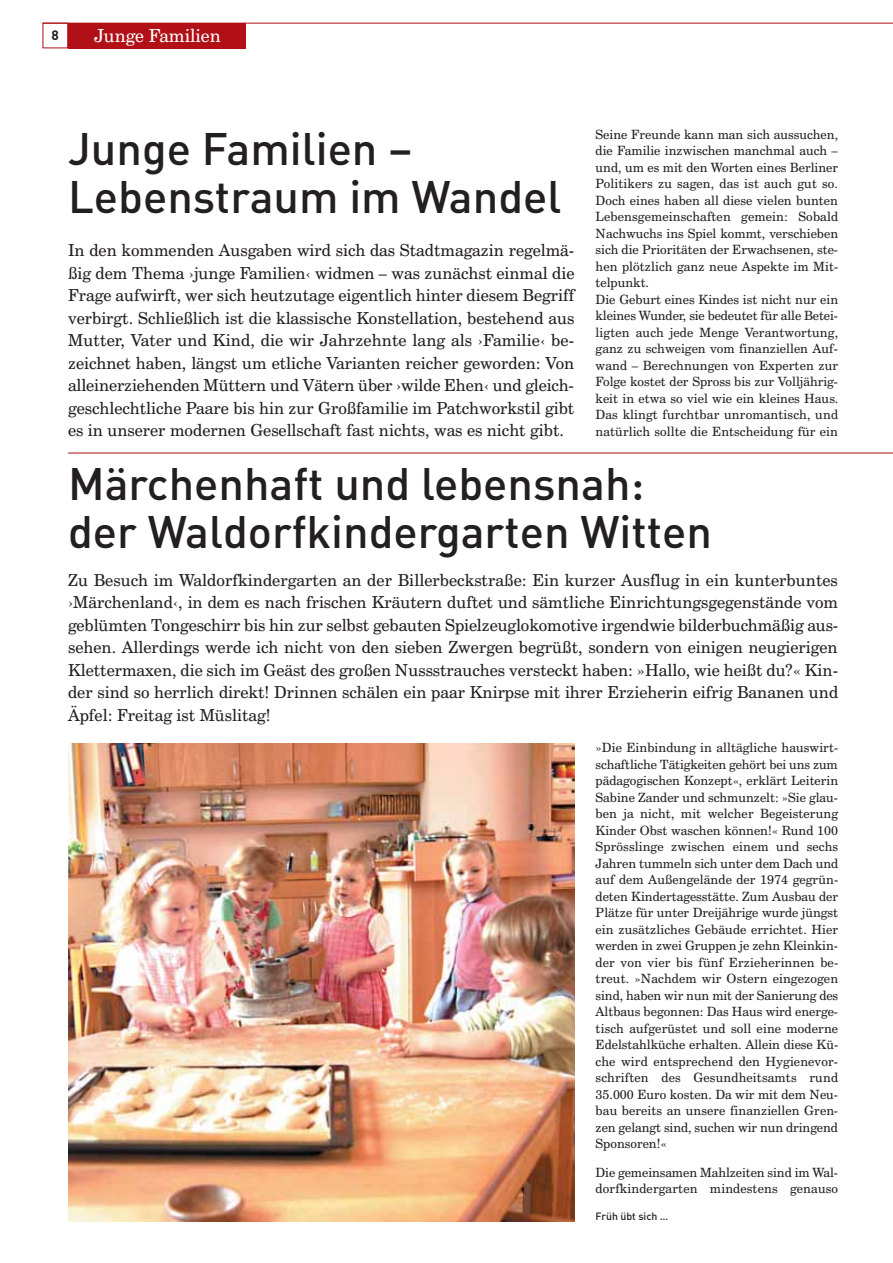
<style>
.page{position:relative;width:893px;height:1263px;background:#fff}
.page>*{position:absolute;margin:0;border:0;box-sizing:border-box;transform-origin:0 0}
.t1{font:45px/48px "DIN Medium Alternate";color:#231f20}
.t2{font:18px "Century Schoolbook BT";color:#fff}
.t3{font:16.5px/22.5px "Century Schoolbook BT";color:#231f20;text-align:justify}
.t4{font:700 13.5px "DIN";color:#231f20}
.t5{font:12.75px/16.5px "Century Schoolbook BT";color:#231f20}
.t6{font:10.5px "DIN Medium Alternate";color:#231f20}
</style>
<div class="page">
<div style="left:68px;top:23px;width:177px;height:25px;background:#b01016"></div>
<div style="left:43px;top:23px;width:25px;height:25px;border:1px solid #b01016"></div>
<hr style="left:43px;top:23px;width:849px;height:1px;background:#b01016">
<hr style="left:68px;top:453px;width:824px;height:1px;background:#b01016">
<img style="left:68px;top:744px;width:506px;height:478px">
<p class="t4" style="left:52px;top:30px;width:9px">8</p>
<h2 class="t2" style="left:94px;top:29px;width:128px">Junge Familien</h2>
<h1 class="t1" style="left:68px;top:130px;width:495px">Junge Familien –<br>Lebenstraum im Wandel</h1>
<p class="t3" style="left:68px;top:241px;width:508px">In den kommenden Ausgaben wird sich das Stadtmagazin regelmä&shy;ßig dem Thema ›junge Familien‹ widmen – was zunächst einmal die Frage aufwirft, wer sich heutzutage eigentlich hinter diesem Begriff verbirgt. Schließlich ist die klassische Konstellation, bestehend aus Mutter, Vater und Kind, die wir Jahrzehnte lang als ›Familie‹ be&shy;zeichnet haben, längst um etliche Varianten reicher geworden: Von alleinerziehenden Müttern und Vätern über ›wilde Ehen‹ und gleich&shy;geschlechtliche Paare bis hin zur Großfamilie im Patchworkstil gibt es in unserer modernen Gesellschaft fast nichts, was es nicht gibt.</p>
<p class="t5" style="left:595px;top:127px;width:244px">Seine Freunde kann man sich aussuchen, die Familie inzwischen manchmal auch – und, um es mit den Worten eines Berliner Politikers zu sagen, das ist auch gut so.<br>Doch eines haben all diese vielen bunten Lebensgemeinschaften gemein: Sobald Nachwuchs ins Spiel kommt, verschieben sich die Prioritäten der Erwachsenen, ste&shy;hen plötzlich ganz neue Aspekte im Mit&shy;telpunkt.<br>Die Geburt eines Kindes ist nicht nur ein kleines Wunder, sie bedeutet für alle Betei&shy;ligten auch jede Menge Verantwortung, ganz zu schweigen vom finanziellen Auf&shy;wand – Berechnungen von Experten zur Folge kostet der Spross bis zur Volljährig&shy;keit in etwa so viel wie ein kleines Haus.<br>Das klingt furchtbar unromantisch, und natürlich sollte die Entscheidung für ein</p>
<h1 class="t1" style="left:68px;top:466px;width:645px">Märchenhaft und lebensnah: der Waldorfkindergarten Witten</h1>
<p class="t3" style="left:68px;top:570px;width:771px">Zu Besuch im Waldorfkindergarten an der Billerbeckstraße: Ein kurzer Ausflug in ein kunterbuntes ›Märchenland‹, in dem es nach frischen Kräutern duftet und sämtliche Einrichtungsgegenstände vom geblümten Tongeschirr bis hin zur selbst gebauten Spielzeuglokomotive irgendwie bilderbuchmäßig aus&shy;sehen. Allerdings werde ich nicht von den sieben Zwergen begrüßt, sondern von einigen neugierigen Klettermaxen, die sich im Geäst des großen Nussstrauches versteckt haben: »Hallo, wie heißt du?« Kin&shy;der sind so herrlich direkt! Drinnen schälen ein paar Knirpse mit ihrer Erzieherin eifrig Bananen und Äpfel: Freitag ist Müslitag!</p>
<p class="t5" style="left:595px;top:741px;width:244px;text-align:justify">»Die Einbindung in alltägliche hauswirt&shy;schaftliche Tätigkeiten gehört bei uns zum pädagogischen Konzept«, erklärt Leiterin Sabine Zander und schmunzelt: »Sie glau&shy;ben ja nicht, mit welcher Begeisterung Kinder Obst waschen können!« Rund 100<br>Sprösslinge zwischen einem und sechs Jahren tummeln sich unter dem Dach und auf dem Außengelände der 1974 gegrün&shy;deten Kindertagesstätte. Zum Ausbau der Plätze für unter Dreijährige wurde jüngst ein zusätzliches Gebäude errichtet. Hier werden in zwei Gruppen je zehn Kleinkin&shy;der von vier bis fünf Erzieherinnen be&shy;treut. »Nachdem wir Ostern eingezogen sind, haben wir nun mit der Sanierung des Altbaus begonnen: Das Haus wird energe&shy;tisch aufgerüstet und soll eine moderne Edelstahlküche erhalten. Allein diese Kü&shy;che wird entsprechend den Hygienevor&shy;schriften des Gesundheitsamts rund 35.000 Euro kosten. Da wir mit dem Neu&shy;bau bereits an unsere finanziellen Gren&shy;zen gelangt sind, suchen wir nun dringend Sponsoren!«</p>
<p class="t5" style="left:595px;top:1165px;width:244px">Die gemeinsamen Mahlzeiten sind im Wal&shy;dorfkindergarten mindestens genauso</p>
<p class="t6" style="left:595px;top:1212px;width:74px">Früh übt sich …</p>
</div>
